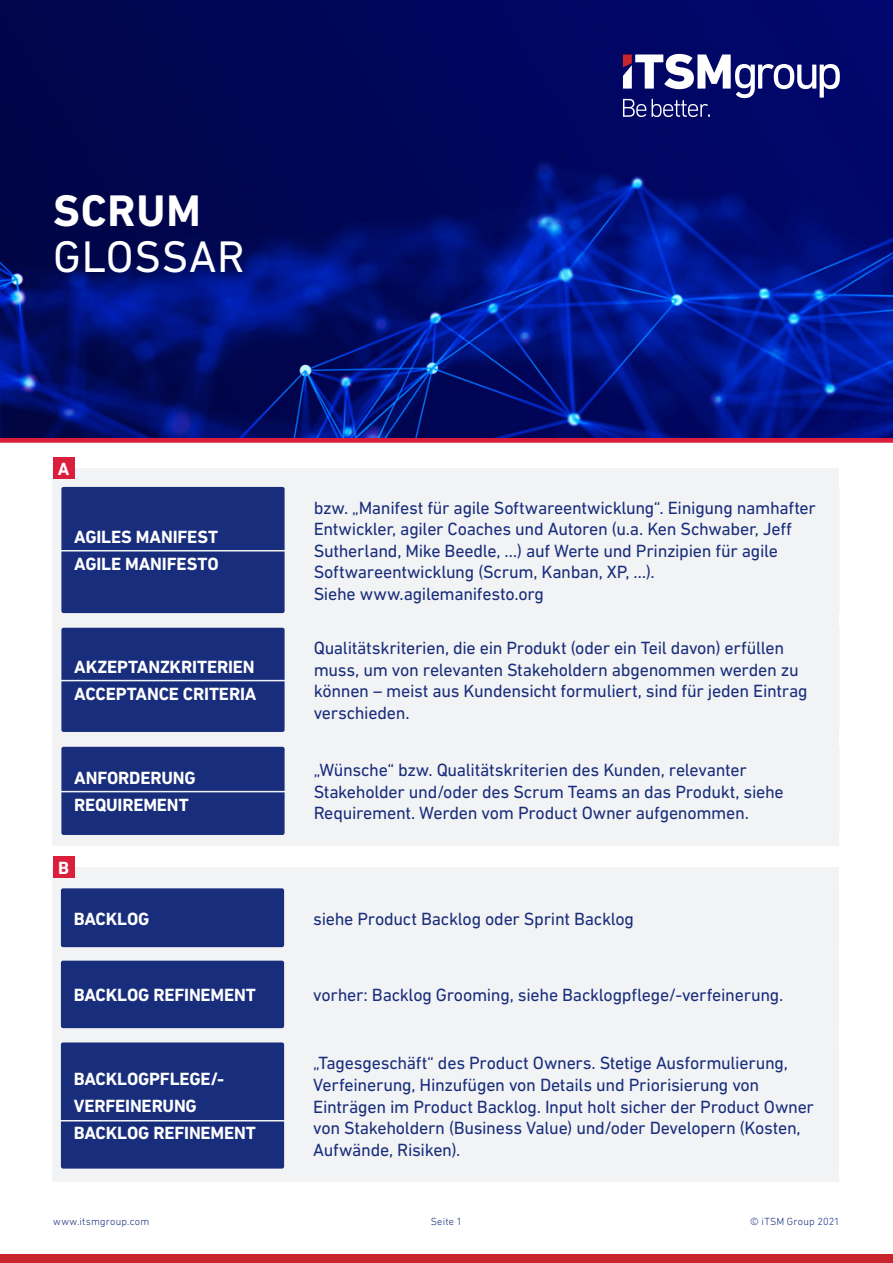
<style>
.page{position:relative;width:893px;height:1263px;background:#fff}
.page>*{position:absolute;margin:0;border:0;box-sizing:border-box;transform-origin:0 0}
.t1{font:45px "DIN Next LT Pro";letter-spacing:.02em;color:#fff}
.t2{font:700 45px "DIN Next LT Pro";letter-spacing:.02em;color:#fff}
.Midhead_03{font:18px/21.6px "DIN Next LT Pro";letter-spacing:-.015em;color:#182d7c}
.Midhead_03-2{font:700 18px/27px "DIN Next LT Pro";letter-spacing:-.01em;color:#fff}
.t3{font:300 10.5px "DIN Next LT Pro";letter-spacing:.02em;color:#182d7c}
</style>
<div class="page">
<img style="left:0;top:0;width:893px;height:438px">
<svg style="left:623px;top:54px;width:217px;height:63px"></svg>
<div style="left:0;top:1254px;width:893px;height:9px;background:#c8242b"></div>
<div style="left:52px;top:468px;width:787px;height:377px;background:#f2f3f4"></div>
<div style="left:52px;top:867px;width:787px;height:315px;background:#f2f3f4"></div>
<hr style="left:0;top:438px;width:893px;height:4px;background:#da1f3d">
<div style="left:53px;top:457px;width:21px;height:22px;background:#da1f3d"></div>
<div style="left:53px;top:857px;width:21px;height:21px;background:#da1f3d"></div>
<div style="left:61px;top:487px;width:224px;height:126px;background:#182d7c;border-radius:2px"></div>
<hr style="left:60px;top:550px;width:227px;height:1px;background:#f2f3f4">
<div style="left:61px;top:628px;width:224px;height:104px;background:#182d7c;border-radius:2px"></div>
<div style="left:301px;top:628px;width:539px;height:103px;background:#f2f3f4;border-radius:2px"></div>
<hr style="left:60px;top:680px;width:227px;height:1px;background:#f2f3f4">
<div style="left:61px;top:747px;width:224px;height:88px;background:#182d7c;border-radius:2px"></div>
<div style="left:301px;top:747px;width:539px;height:88px;background:#f2f3f4;border-radius:2px"></div>
<hr style="left:60px;top:791px;width:227px;height:1px;background:#f2f3f4">
<div style="left:61px;top:888px;width:223px;height:59px;background:#182d7c;border-radius:2px"></div>
<div style="left:61px;top:961px;width:223px;height:67px;background:#182d7c;border-radius:2px"></div>
<div style="left:61px;top:1042px;width:223px;height:126px;background:#182d7c;border-radius:2px"></div>
<hr style="left:60px;top:1120px;width:227px;height:1px;background:#f2f3f4">
<p class="t2" style="left:53px;top:184px;width:149px">SCRUM</p>
<p class="t1" style="left:53px;top:230px;width:193px">GLOSSAR</p>
<p class="Midhead_03-2" style="left:58px;top:455px;width:13px">A</p>
<p class="Midhead_03-2" style="left:74px;top:524px;width:146px">AGILES MANIFEST<br>AGILE MANIFESTO</p>
<p class="Midhead_03-2" style="left:74px;top:653px;width:182px">AKZEPTANZKRITERIEN</p>
<p class="Midhead_03-2" style="left:74px;top:680px;width:184px">ACCEPTANCE CRITERIA</p>
<p class="Midhead_03-2" style="left:74px;top:764px;width:123px">ANFORDERUNG</p>
<p class="Midhead_03-2" style="left:74px;top:791px;width:116px">REQUIREMENT</p>
<p class="Midhead_03-2" style="left:58px;top:854px;width:12px">B</p>
<p class="Midhead_03-2" style="left:74px;top:905px;width:77px">BACKLOG</p>
<p class="Midhead_03-2" style="left:74px;top:981px;width:184px">BACKLOG REFINEMENT</p>
<p class="Midhead_03-2" style="left:74px;top:1065px;width:152px">BACKLOGPFLEGE/-<br>VERFEINERUNG</p>
<p class="Midhead_03-2" style="left:74px;top:1119px;width:184px">BACKLOG REFINEMENT</p>
<p class="Midhead_03" style="left:314px;top:496px;width:504px">bzw. „Manifest für agile Softwareentwicklung“. Einigung namhafter Entwickler, agiler Coaches und Autoren (u.a. Ken Schwaber, Jeff Sutherland, Mike Beedle, …) auf Werte und Prinzipien für agile Softwareentwicklung (Scrum, Kanban, XP, …).<br>Siehe www.agilemanifesto.org</p>
<p class="Midhead_03" style="left:314px;top:637px;width:495px">Qualitätskriterien, die ein Produkt (oder ein Teil davon) erfüllen muss, um von relevanten Stakeholdern abgenommen werden zu können – meist aus Kundensicht formuliert, sind für jeden Eintrag verschieden.</p>
<p class="Midhead_03" style="left:314px;top:759px;width:472px">„Wünsche“ bzw. Qualitätskriterien des Kunden, relevanter<br>Stakeholder und/oder des Scrum Teams an das Produkt, siehe<br>Requirement. Werden vom Product Owner aufgenommen.</p>
<p class="Midhead_03" style="left:313px;top:907px;width:322px">siehe Product Backlog oder Sprint Backlog</p>
<p class="Midhead_03" style="left:313px;top:984px;width:472px">vorher: Backlog Grooming, siehe Backlogpflege/-verfeinerung.</p>
<p class="Midhead_03" style="left:313px;top:1052px;width:502px">„Tagesgeschäft“ des Product Owners. Stetige Ausformulierung, Verfeinerung, Hinzufügen von Details und Priorisierung von Einträgen im Product Backlog. Input holt sicher der Product Owner von Stakeholdern (Business Value) und/oder Developern (Kosten, Aufwände, Risiken).</p>
<p class="t3" style="left:53px;top:1215px;width:98px">www.itsmgroup.com</p>
<p class="t3" style="left:431px;top:1215px;width:33px">Seite 1</p>
<p class="t3" style="left:750px;top:1215px;width:91px">© iTSM Group 2021</p>
</div>
